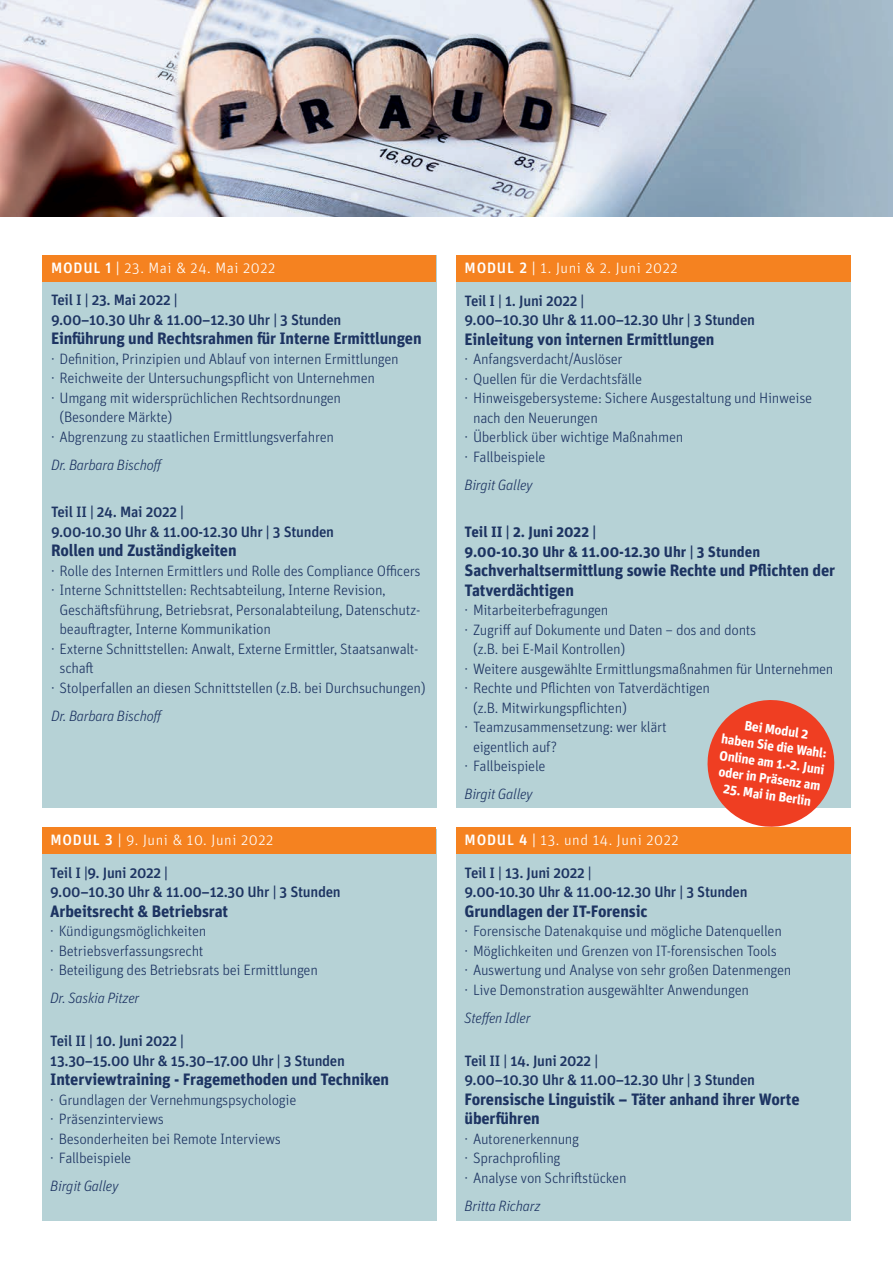
<style>
.page{position:relative;width:893px;height:1263px;background:#fff}
.page>*{position:absolute;margin:0;border:0;box-sizing:border-box;transform-origin:0 0}
.t1{font:700 16.5px/19.5px "Unit Pro";letter-spacing:-.01em;color:#1d3462}
.t2{font:300 15px/19.5px "Unit Pro";letter-spacing:-.02em;color:#1d3462}
.t3{font:500 15px/19.5px "Unit Pro";letter-spacing:-.02em;color:#1d3462}
.t4{font:300 15px/32.2px "Unit Pro";letter-spacing:.04em;color:#fff}
.t5{font:italic 300 15px "Unit Pro";letter-spacing:-.02em;color:#1d3462}
.t6{font:700 15px/19.5px "Unit Pro";color:#1d3462}
.t7{font:700 13.5px/16.5px "Unit Pro";color:#fff;text-align:center}
.s1{font-weight:500}
.s2{font-weight:400}
.s3{font-weight:500;color:#1d3462}
.s4{color:#fff}
.s5{font-weight:400;color:#fff}
.s6{font-weight:300;color:#fff}
</style>
<div class="page">
<img style="left:0;top:0;width:893px;height:217px">
<div style="left:43px;top:255px;width:394px;height:553px;background:#b6d2d6"></div>
<div style="left:43px;top:829px;width:394px;height:391px;background:#b6d2d6"></div>
<div style="left:43px;top:255px;width:393px;height:27px;background:#f58220"></div>
<div style="left:43px;top:827px;width:393px;height:27px;background:#f58220"></div>
<div style="left:456px;top:255px;width:394px;height:553px;background:#b6d2d6"></div>
<div style="left:456px;top:829px;width:394px;height:391px;background:#b6d2d6"></div>
<div style="left:456px;top:255px;width:394px;height:27px;background:#f58220"></div>
<div style="left:456px;top:827px;width:394px;height:27px;background:#f58220"></div>
<svg style="left:707px;top:700px;width:128px;height:127px"></svg>
<p class="t4" style="left:51px;top:253px;width:226px"><span class="s1">MODUL 1</span> <span class="s2">|</span> 23. Mai &amp; 24. Mai 2022<br><span class="s3">Teil I | 23. Mai 2022 |</span></p>
<p class="t3" style="left:51px;top:311px;width:292px">9.00–10.30 Uhr &amp; 11.00–12.30 Uhr | 3 Stunden</p>
<p class="t1" style="left:51px;top:330px;width:372px">Einführung und Rechtsrahmen für Interne Ermittlungen</p>
<p class="t2" style="left:51px;top:350px;width:349px">· Definition, Prinzipien und Ablauf von internen Ermittlungen</p>
<p class="t2" style="left:51px;top:370px;width:326px">· Reichweite der Untersuchungspflicht von Unternehmen</p>
<p class="t2" style="left:51px;top:389px;width:292px">· Umgang mit widersprüchlichen Rechtsordnungen</p>
<p class="t2" style="left:60px;top:409px;width:114px">(Besondere Märkte)</p>
<p class="t2" style="left:51px;top:428px;width:285px">· Abgrenzung zu staatlichen Ermittlungsverfahren</p>
<p class="t5" style="left:51px;top:459px;width:114px">Dr. Barbara Bischoff</p>
<p class="t3" style="left:51px;top:504px;width:285px">Teil II | 24. Mai 2022 |<br>9.00-10.30 Uhr &amp; 11.00-12.30 Uhr | 3 Stunden</p>
<p class="t1" style="left:51px;top:542px;width:187px">Rollen und Zuständigkeiten</p>
<p class="t2" style="left:51px;top:562px;width:371px">· Rolle des Internen Ermittlers und Rolle des Compliance Officers</p>
<p class="t2" style="left:51px;top:582px;width:336px">· Interne Schnittstellen: Rechtsabteilung, Interne Revision,</p>
<p class="t2" style="left:60px;top:601px;width:362px">Geschäftsführung, Betriebsrat, Personalabteilung, Datenschutz-</p>
<p class="t2" style="left:60px;top:621px;width:213px">beauftragter, Interne Kommunikation</p>
<p class="t2" style="left:51px;top:640px;width:369px">· Externe Schnittstellen: Anwalt, Externe Ermittler, Staatsanwalt-</p>
<p class="t2" style="left:60px;top:660px;width:36px">schaft</p>
<p class="t2" style="left:51px;top:679px;width:376px">· Stolperfallen an diesen Schnittstellen (z.B. bei Durchsuchungen)</p>
<p class="t5" style="left:51px;top:710px;width:114px">Dr. Barbara Bischoff</p>
<p class="t4" style="left:50px;top:825px;width:224px"><span class="s1">MODUL 3</span> <span class="s2">|</span> 9. Juni &amp; 10. Juni 2022<br><span class="s3">Teil I |9. Juni 2022 |</span></p>
<p class="t3" style="left:50px;top:883px;width:292px">9.00–10.30 Uhr &amp; 11.00–12.30 Uhr | 3 Stunden</p>
<p class="t1" style="left:50px;top:903px;width:179px">Arbeitsrecht &amp; Betriebsrat</p>
<p class="t2" style="left:50px;top:923px;width:269px">· Kündigungsmöglichkeiten<br>· Betriebsverfassungsrecht<br>· Beteiligung des Betriebsrats bei Ermittlungen</p>
<p class="t5" style="left:50px;top:993px;width:91px">Dr. Saskia Pitzer</p>
<p class="t3" style="left:50px;top:1033px;width:296px">Teil II | 10. Juni 2022 |<br>13.30–15.00 Uhr &amp; 15.30–17.00 Uhr | 3 Stunden</p>
<p class="t1" style="left:50px;top:1071px;width:340px">Interviewtraining - Fragemethoden und Techniken</p>
<p class="t2" style="left:50px;top:1091px;width:248px">· Grundlagen der Vernehmungspsychologie · Präsenzinterviews<br>· Besonderheiten bei Remote Interviews<br>· Fallbeispiele</p>
<p class="t5" style="left:50px;top:1181px;width:70px">Birgit Galley</p>
<p class="t4" style="left:465px;top:254px;width:215px"><span class="s1">MODUL 2</span> <span class="s2">|</span> 1. Juni &amp; 2. Juni 2022<br><span class="s3">Teil I | 1. Juni 2022 |</span></p>
<p class="t3" style="left:465px;top:312px;width:292px">9.00–10.30 Uhr &amp; 11.00–12.30 Uhr | 3 Stunden</p>
<p class="t1" style="left:465px;top:331px;width:251px">Einleitung von internen Ermittlungen</p>
<p class="t2" style="left:465px;top:351px;width:160px">· Anfangsverdacht/Auslöser</p>
<p class="t2" style="left:465px;top:370px;width:179px">· Quellen für die Verdachtsfälle</p>
<p class="t2" style="left:465px;top:390px;width:349px">· Hinweisgebersysteme: Sichere Ausgestaltung und Hinweise</p>
<p class="t2" style="left:473px;top:409px;width:126px">nach den Neuerungen</p>
<p class="t2" style="left:465px;top:429px;width:220px">· Überblick über wichtige Maßnahmen</p>
<p class="t2" style="left:465px;top:448px;width:82px">· Fallbeispiele</p>
<p class="t5" style="left:465px;top:479px;width:70px">Birgit Galley</p>
<p class="t6" style="left:465px;top:524px;width:297px">Teil II | 2. Juni 2022 |<br>9.00-10.30 Uhr &amp; 11.00-12.30 Uhr | 3 Stunden</p>
<p class="t1" style="left:465px;top:562px;width:372px">Sachverhaltsermittlung sowie Rechte und Pflichten der<br>Tatverdächtigen</p>
<p class="t2" style="left:465px;top:602px;width:145px">· Mitarbeiterbefragungen</p>
<p class="t2" style="left:465px;top:621px;width:293px">· Zugriff auf Dokumente und Daten – dos and donts</p>
<p class="t2" style="left:473px;top:641px;width:154px">(z.B. bei E-Mail Kontrollen)</p>
<p class="t2" style="left:465px;top:660px;width:370px">· Weitere ausgewählte Ermittlungsmaßnahmen für Unternehmen</p>
<p class="t2" style="left:465px;top:680px;width:247px">· Rechte und Pflichten von Tatverdächtigen</p>
<p class="t2" style="left:473px;top:699px;width:155px">(z.B. Mitwirkungspflichten)</p>
<p class="t2" style="left:465px;top:719px;width:204px">· Teamzusammensetzung: wer klärt</p>
<p class="t2" style="left:473px;top:738px;width:85px">eigentlich auf?</p>
<p class="t2" style="left:465px;top:758px;width:83px">· Fallbeispiele</p>
<p class="t5" style="left:465px;top:789px;width:70px">Birgit Galley</p>
<p class="t3" style="left:465px;top:825px;width:216px;line-height:32.2px"><span class="s4">MODUL 4</span> <span class="s5">|</span> <span class="s6">13. und 14. Juni 2022<br></span>Teil I | 13. Juni 2022 |</p>
<p class="t3" style="left:465px;top:883px;width:285px">9.00-10.30 Uhr &amp; 11.00-12.30 Uhr | 3 Stunden</p>
<p class="t1" style="left:465px;top:903px;width:184px">Grundlagen der IT-Forensic</p>
<p class="t2" style="left:465px;top:923px;width:328px">· Forensische Datenakquise und mögliche Datenquellen<br>· Möglichkeiten und Grenzen von IT-forensischen Tools<br>· Auswertung und Analyse von sehr großen Datenmengen · Live Demonstration ausgewählter Anwendungen</p>
<p class="t5" style="left:465px;top:1012px;width:68px">Steffen Idler</p>
<p class="t3" style="left:465px;top:1052px;width:292px">Teil II | 14. Juni 2022 |<br>9.00–10.30 Uhr &amp; 11.00–12.30 Uhr | 3 Stunden</p>
<p class="t1" style="left:465px;top:1091px;width:337px">Forensische Linguistik – Täter anhand ihrer Worte überführen</p>
<p class="t2" style="left:465px;top:1130px;width:164px">· Autorenerkennung<br>· Sprachprofiling<br>· Analyse von Schriftstücken</p>
<p class="t5" style="left:465px;top:1200px;width:78px">Britta Richarz</p>
<p class="t7" style="left:725px;top:715px;width:108px;rotate:8deg">Bei Modul 2<br>haben Sie die Wahl:<br>Online am 1.-2. Juni oder in Präsenz am</p>
<p class="t7" style="left:724px;top:782px;width:90px;rotate:8deg">25. Mai in Berlin</p>
</div>
